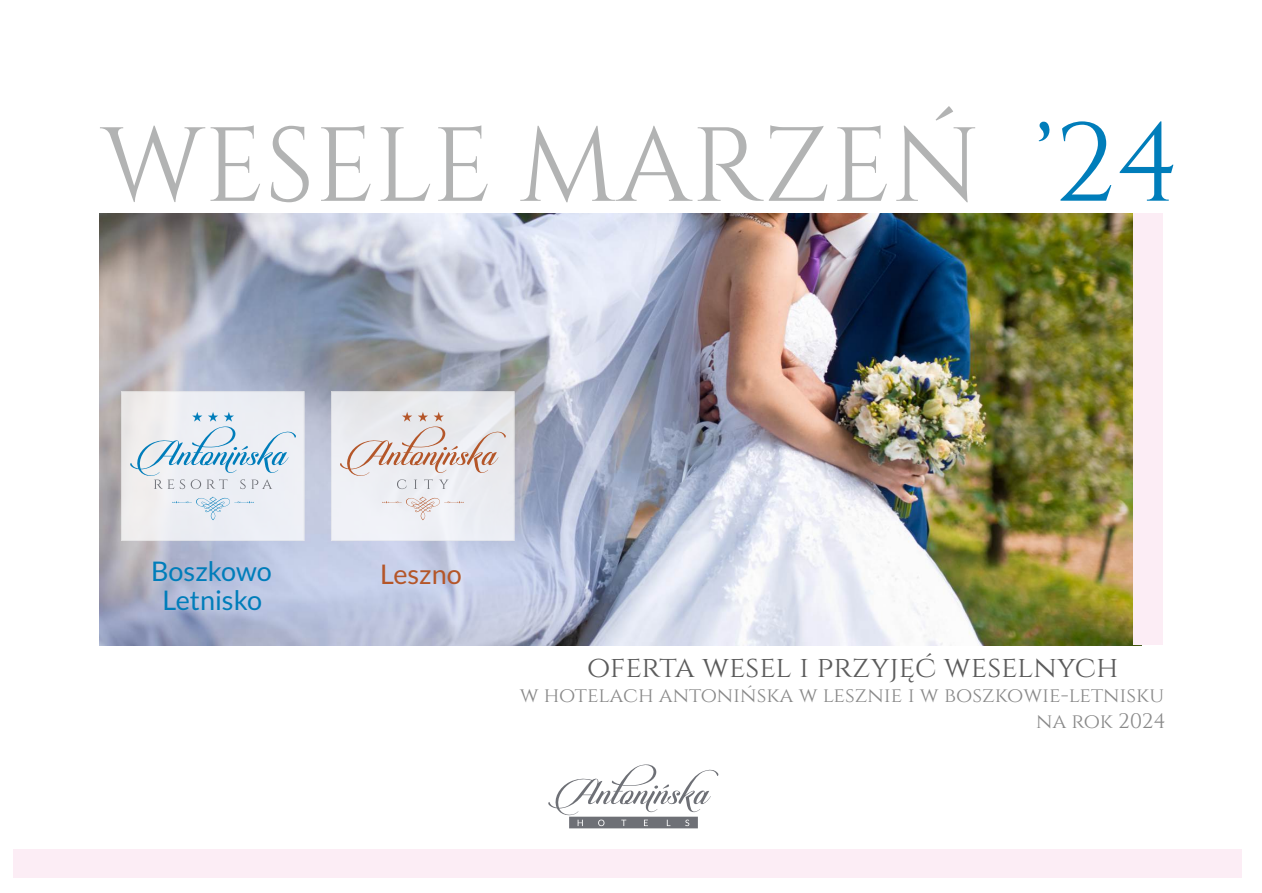
<style>
.page{position:relative;width:1262px;height:893px;background:#fff}
.page>*{position:absolute;margin:0;border:0;box-sizing:border-box;transform-origin:0 0}
.t1{font:111px "Cinzel";color:#007dba}
.t2{font:105px "Cinzel";color:#b2b3b3}
.t3{font:102.75px "Cinzel";color:#007dba}
.t4{font:30px "Cinzel";color:#5b5b5b}
.t5{font:27px/29.1px "Lato";color:#007dba;text-align:center}
.t6{font:27px "Lato";color:#b45629}
.t7{font:21px/25.2px "Cinzel";color:#898989;text-align:right}
</style>
<div class="page">
<img style="left:100px;top:213px;width:1033px;height:432px">
<div style="left:13px;top:849px;width:1228px;height:29px;background:#fcedf5"></div>
<svg style="left:548px;top:764px;width:171px;height:64px"></svg>
<div style="left:1133px;top:213px;width:30px;height:432px;background:#fcedf5"></div>
<svg style="left:331px;top:391px;width:183px;height:149px"></svg>
<svg style="left:121px;top:391px;width:183px;height:149px;background:#dfe7ee"></svg>
<h2 class="t2" style="left:101px;top:117px;width:880px">WESELE MARZEŃ</h2>
<h3 class="t3" style="left:1033px;top:49px;width:22px">‚</h3>
<h1 class="t1" style="left:1053px;top:112px;width:128px">24</h1>
<p class="t5" style="left:151px;top:558px;width:122px">Boszkowo<br>Letnisko</p>
<p class="t6" style="left:380px;top:562px;width:83px">Leszno</p>
<h3 class="t4" style="left:587px;top:653px;width:533px">oferta wesel i przyjęć weselnych</h3>
<p class="t7" style="left:520px;top:683px;width:647px">w hotelach antonińska w lesznie i w boszkowie-letnisku na rok 2024</p>
</div>
